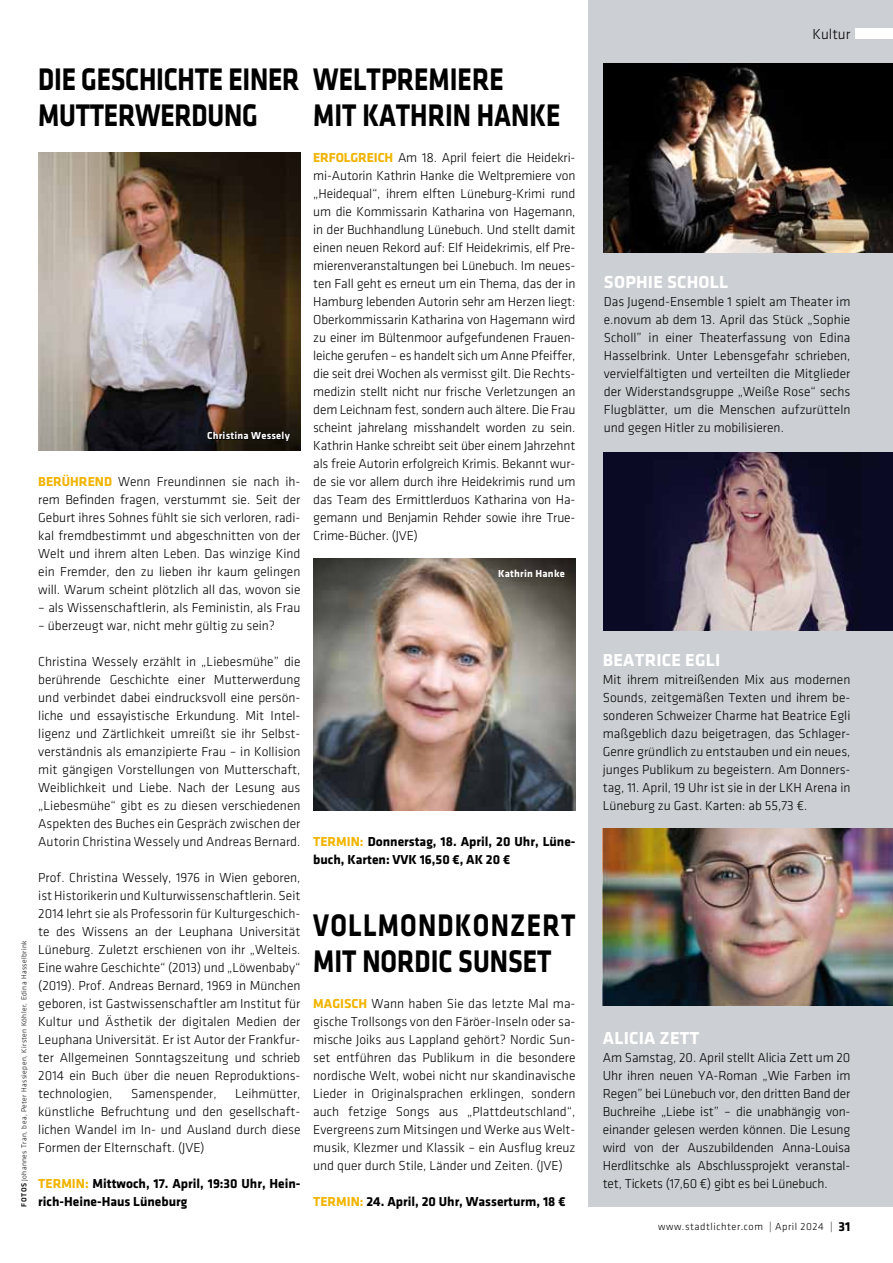
<style>
.page{position:relative;width:893px;height:1263px;background:#fff}
.page>*{position:absolute;margin:0;border:0;box-sizing:border-box;transform-origin:0 0}
.t1{font:700 32.4px/36px "Klavika";color:#000;scale:.83 1}
.t2{font:700 32.4px/36px "Klavika";letter-spacing:.045em;color:#000;scale:.83 1}
.t3{font:700 18px "Klavika";letter-spacing:.015em;color:#fff}
.t4{font:15px "Klavika Light OSF";color:#000}
.t5{font:300 13.5px/18px "Klavika";color:#000;text-align:justify}
.t6{font:700 13.5px/18px "Klavika";color:#000}
.t7{font:300 10.5px "Klavika";letter-spacing:.05em;color:#000}
.t8{font:700 10.5px "Klavika";letter-spacing:.02em;color:#fff}
.t9{font:300 7.5px "Klavika";letter-spacing:.05em;color:#000}
.s1{font-weight:500}
.s2{font-weight:700;color:#f1b400}
.s3{color:#f1b400}
.s4{font-weight:700;font-size:13.5px}
</style>
<div class="page">
<div style="left:588px;top:0;width:305px;height:1206px;background:#cccfd3"></div>
<img style="left:603px;top:453px;width:290px;height:177px">
<img style="left:603px;top:63px;width:290px;height:189px">
<img style="left:603px;top:828px;width:290px;height:177px">
<div style="left:856px;top:28px;width:37px;height:11px;background:#fff"></div>
<img style="left:38px;top:152px;width:262px;height:298px">
<svg style="left:207px;top:431px;width:84px;height:11px"></svg>
<img style="left:313px;top:558px;width:262px;height:252px">
<p class="t9" style="left:20px;top:1206px;width:268px;rotate:-90deg"><span class="s1">Fotos</span> Johannes Tran, bea, Peter Hassiepen, Kirsten Köhler, Edina Hasselbrink</p>
<h1 class="t1" style="left:313px;top:61px;width:299px;text-indent:-275px">DIE GESCHICHTE EINER WELTPREMIERE<br>MIT KATHRIN HANKE</h1>
<p class="t5" style="left:313px;top:149px;width:264px"><span class="s2">ERFOLGREICH</span> Am 18. April feiert die Heidekri&shy;mi-Autorin Kathrin Hanke die Weltpremiere von „Heidequal“, ihrem elften Lüneburg-Krimi rund um die Kommissarin Katharina von Hagemann, in der Buchhandlung Lünebuch. Und stellt damit einen neuen Rekord auf: Elf Heidekrimis, elf Pre&shy;mierenveranstaltungen bei Lünebuch. Im neues&shy;ten Fall geht es erneut um ein Thema, das der in Hamburg lebenden Autorin sehr am Herzen liegt:<br>Oberkommissarin Katharina von Hagemann wird zu einer im Bültenmoor aufgefundenen Frauen&shy;leiche gerufen – es handelt sich um Anne Pfeiffer, die seit drei Wochen als vermisst gilt. Die Rechts&shy;medizin stellt nicht nur frische Verletzungen an dem Leichnam fest, sondern auch ältere. Die Frau scheint jahrelang misshandelt worden zu sein.<br>Kathrin Hanke schreibt seit über einem Jahrzehnt als freie Autorin erfolgreich Krimis. Bekannt wur&shy;de sie vor allem durch ihre Heidekrimis rund um das Team des Ermittlerduos Katharina von Ha&shy;gemann und Benjamin Rehder sowie ihre True-Crime-Bücher. (JVE)</p>
<h1 class="t1" style="left:38px;top:97px;width:266px">MUTTERWERDUN G</h1>
<p class="t8" style="left:207px;top:430px;width:84px">Christina Wessely</p>
<p class="t5" style="left:38px;top:473px;width:264px"><span class="s2">BERÜHREND</span> Wenn Freundinnen sie nach ih&shy;rem Befinden fragen, verstummt sie. Seit der Geburt ihres Sohnes fühlt sie sich verloren, radi&shy;kal fremdbestimmt und abgeschnitten von der Welt und ihrem alten Leben. Das winzige Kind ein Fremder, den zu lieben ihr kaum gelingen will. Warum scheint plötzlich all das, wovon sie</p>
<p class="t5" style="left:38px;top:599px;width:264px">– als Wissenschaftlerin, als Feministin, als Frau</p>
<p class="t5" style="left:38px;top:617px;width:238px">– überzeugt war, nicht mehr gültig zu sein?</p>
<p class="t5" style="left:38px;top:653px;width:264px">Christina Wessely erzählt in „Liebesmühe” die berührende Geschichte einer Mutterwerdung und verbindet dabei eindrucksvoll eine persön&shy;liche und essayistische Erkundung. Mit Intel&shy;ligenz und Zärtlichkeit umreißt sie ihr Selbst&shy;verständnis als emanzipierte Frau – in Kollision mit gängigen Vorstellungen von Mutterschaft, Weiblichkeit und Liebe. Nach der Lesung aus „Liebesmühe“ gibt es zu diesen verschiedenen Aspekten des Buches ein Gespräch zwischen der Autorin Christina Wessely und Andreas Bernard.</p>
<p class="t5" style="left:38px;top:869px;width:264px">Prof. Christina Wessely, 1976 in Wien geboren, ist Historikerin und Kulturwissenschaftlerin. Seit 2014 lehrt sie als Professorin für Kulturgeschich&shy;te des Wissens an der Leuphana Universität Lüneburg. Zuletzt erschienen von ihr „Welteis.<br>Eine wahre Geschichte“ (2013) und „Löwenbaby“ (2019). Prof. Andreas Bernard, 1969 in München geboren, ist Gastwissenschaftler am Institut für Kultur und Ästhetik der digitalen Medien der Leuphana Universität. Er ist Autor der Frankfur&shy;ter Allgemeinen Sonntagszeitung und schrieb 2014 ein Buch über die neuen Reproduktions&shy;technologien,</p>
<p class="t8" style="left:498px;top:567px;width:68px">Kathrin Hanke</p>
<p class="t6" style="left:313px;top:832px;width:264px"><span class="s3">TERMIN:</span> Donnerstag, 18. April, 20 Uhr, Lüne&shy;buch, Karten: VVK 16,50 €, AK 20 €</p>
<h1 class="t2" style="left:313px;top:907px;width:317px">VOLLMONDKONZERT<br>MIT NORDIC SUNSET</h1>
<p class="t5" style="left:313px;top:995px;width:264px"><span class="s2">MAGISCH</span> Wann haben Sie das letzte Mal ma&shy;gische Trollsongs von den Färöer-Inseln oder sa&shy;mische Joiks aus Lappland gehört? Nordic Sun&shy;set entführen das Publikum in die besondere nordische Welt, wobei nicht nur skandinavische Lieder in Originalsprachen erklingen, sondern auch fetzige Songs aus „Plattdeutschland“, Evergreens zum Mitsingen und Werke aus Welt&shy;musik, Klezmer und Klassik – ein Ausflug kreuz und quer durch Stile, Länder und Zeiten. (JVE)</p>
<p class="t6" style="left:313px;top:1192px;width:254px"><span class="s3">TERMIN:</span> 24. April, 20 Uhr, Wasserturm, 18 €</p>
<p class="t5" style="left:38px;top:1085px;width:264px;text-indent:197px">Leihmütter, künstliche Befruchtung und den gesellschaft&shy;lichen Wandel im In- und Ausland durch diese Formen der Elternschaft. (JVE)</p>
<p class="t6" style="left:38px;top:1174px;width:264px"><span class="s3">TERMIN:</span> Mittwoch, 17. April, 19:30 Uhr, Hein&shy;rich-Heine-Haus Lüneburg</p>
<p class="t5" style="left:131px;top:1085px;width:87px">Samenspender,</p>
<p class="t4" style="left:813px;top:26px;width:39px">Kultur</p>
<h2 class="t3" style="left:604px;top:272px;width:126px">SOPHIE SCHOLL</h2>
<p class="t5" style="left:604px;top:293px;width:248px">Das Jugend-Ensemble 1 spielt am Theater im e.novum ab dem 13. April das Stück „Sophie Scholl” in einer Theaterfassung von Edina Hasselbrink. Unter Lebensgefahr schrieben, vervielfältigten und verteilten die Mitglieder der Widerstandsgruppe „Weiße Rose“ sechs Flugblätter, um die Menschen aufzurütteln und gegen Hitler zu mobilisieren.</p>
<h2 class="t3" style="left:603px;top:650px;width:119px">BEATRICE EGLI</h2>
<p class="t5" style="left:603px;top:671px;width:249px">Mit ihrem mitreißenden Mix aus modernen Sounds, zeitgemäßen Texten und ihrem be&shy;sonderen Schweizer Charme hat Beatrice Egli maßgeblich dazu beigetragen, das Schlager-Genre gründlich zu entstauben und ein neues, junges Publikum zu begeistern. Am Donners&shy;tag, 11. April, 19 Uhr ist sie in der LKH Arena in Lüneburg zu Gast. Karten: ab 55,73 €.</p>
<h2 class="t3" style="left:603px;top:1028px;width:98px">ALICIA ZETT</h2>
<p class="t5" style="left:603px;top:1049px;width:249px">Am Samstag, 20. April stellt Alicia Zett um 20<br>Uhr ihren neuen YA-Roman „Wie Farben im Regen” bei Lünebuch vor, den dritten Band der Buchreihe „Liebe ist” – die unabhängig von&shy;einander gelesen werden können. Die Lesung wird von der Auszubildenden Anna-Louisa Herdlitschke als Abschlussprojekt veranstal&shy;tet, Tickets (17,60 €) gibt es bei Lünebuch.</p>
<p class="t7" style="left:658px;top:1221px;width:194px">www.stadtlichter.com | April 2024 | <span class="s4">31</span></p>
</div>
